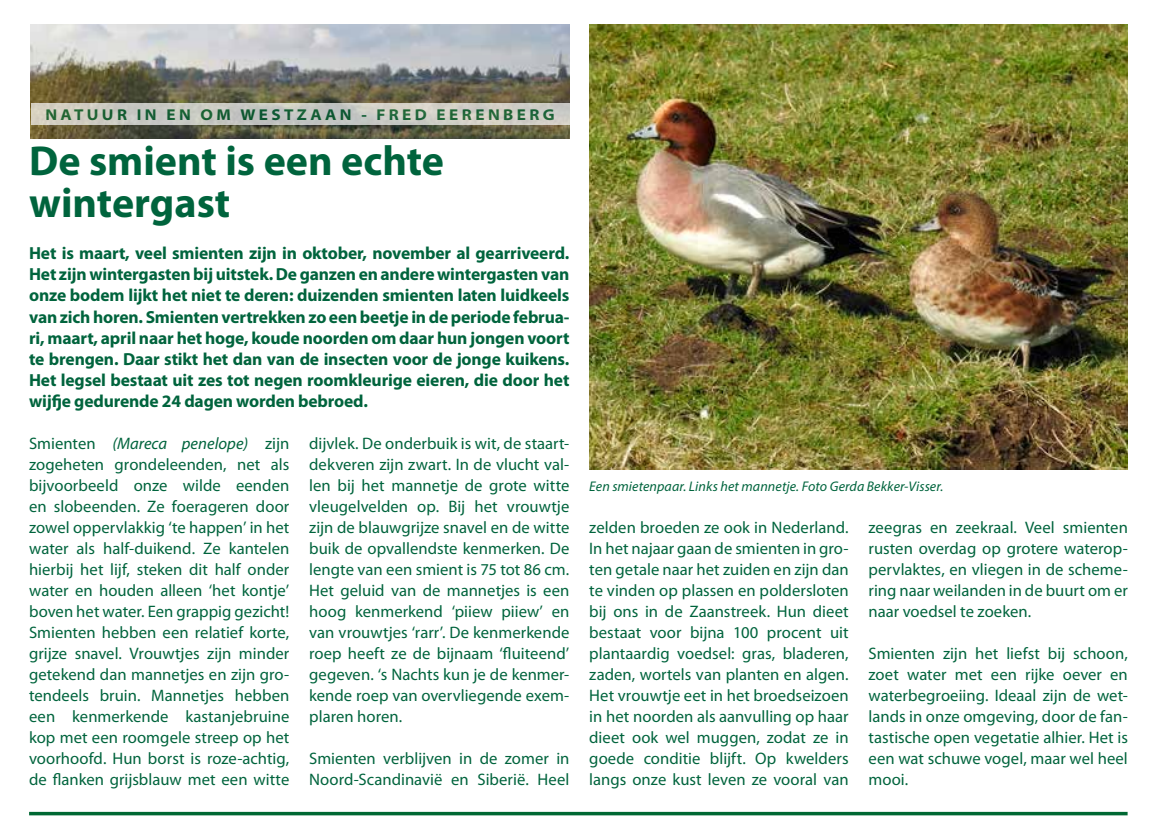
<style>
.page{position:relative;width:1167px;height:834px;background:#fff}
.page>*{position:absolute;margin:0;border:0;box-sizing:border-box;transform-origin:0 0}
.t1{font:700 42px/42px "Myriad Pro";color:#00643d}
.t2{font:700 17.5px/21px "Myriad Pro";letter-spacing:-.01em;color:#00643d;text-align:justify}
.t3{font:16.62px/21px "Myriad Pro";letter-spacing:.005em;color:#00643d;text-align:justify}
.t4{font:700 semi-expanded 15.75px "Myriad Pro";letter-spacing:.215em;color:#006833}
.t5{font:italic 14px "Myriad Pro";letter-spacing:.01em;color:#00643d}
.s1{font-style:italic}
</style>
<div class="page">
<img style="left:31px;top:24px;width:538px;height:114px">
<svg style="left:31px;top:103px;width:538px;height:21px;background:#cbcac3"></svg>
<img style="left:589px;top:25px;width:538px;height:444px">
<svg style="left:29px;top:811px;width:1098px;height:4px;background:#37895f"></svg>
<p class="t4" style="left:46px;top:105px;width:510px">NATUUR IN EN OM WESTZAAN - FRED EERENBERG</p>
<h1 class="t1" style="left:29px;top:139px;width:416px">De smient is een echte wintergast</h1>
<p class="t2" style="left:29px;top:242px;width:541px">Het is maart, veel smienten zijn in oktober, november al gearriveerd.<br>Het zijn wintergasten bij uitstek. De ganzen en andere wintergasten van onze bodem lijkt het niet te deren: duizenden smienten laten luidkeels van zich horen. Smienten vertrekken zo een beetje in de periode februa&shy;ri, maart, april naar het hoge, koude noorden om daar hun jongen voort te brengen. Daar stikt het dan van de insecten voor de jonge kuikens.<br>Het legsel bestaat uit zes tot negen roomkleurige eieren, die door het wijfje gedurende 24 dagen worden bebroed.</p>
<p class="t3" style="left:29px;top:432px;width:262px">Smienten <span class="s1">(Mareca penelope)</span> zijn zogeheten grondeleenden, net als bijvoorbeeld onze wilde eenden en slobeenden. Ze foerageren door zowel oppervlakkig ‘te happen’ in het water als half-duikend. Ze kantelen hierbij het lijf, steken dit half onder water en houden alleen ‘het kontje’ boven het water. Een grappig gezicht!<br>Smienten hebben een relatief korte, grijze snavel. Vrouwtjes zijn minder getekend dan mannetjes en zijn gro&shy;tendeels bruin. Mannetjes hebben een kenmerkende kastanjebruine kop met een roomgele streep op het voorhoofd. Hun borst is roze-achtig, de flanken grijsblauw met een witte</p>
<p class="t3" style="left:309px;top:432px;width:262px">dijvlek. De onderbuik is wit, de staart&shy;dekveren zijn zwart. In de vlucht val&shy;len bij het mannetje de grote witte vleugelvelden op. Bij het vrouwtje zijn de blauwgrijze snavel en de witte buik de opvallendste kenmerken. De lengte van een smient is 75 tot 86 cm.<br>Het geluid van de mannetjes is een hoog kenmerkend ‘piiew piiew’ en van vrouwtjes ‘rarr’. De kenmerkende roep heeft ze de bijnaam ‘fluiteend’ gegeven. ‘s Nachts kun je de kenmer&shy;kende roep van overvliegende exem&shy;plaren horen.</p>
<p class="t3" style="left:309px;top:747px;width:262px">Smienten verblijven in de zomer in<br>Noord-Scandinavië en Siberië. Heel</p>
<p class="t5" style="left:589px;top:477px;width:355px">Een smietenpaar. Links het mannetje. Foto Gerda Bekker-Visser.</p>
<p class="t3" style="left:589px;top:516px;width:261px">zelden broeden ze ook in Nederland.<br>In het najaar gaan de smienten in gro&shy;ten getale naar het zuiden en zijn dan te vinden op plassen en poldersloten bij ons in de Zaanstreek. Hun dieet bestaat voor bijna 100 procent uit plantaardig voedsel: gras, bladeren, zaden, wortels van planten en algen.<br>Het vrouwtje eet in het broedseizoen in het noorden als aanvulling op haar dieet ook wel muggen, zodat ze in goede conditie blijft. Op kwelders langs onze kust leven ze vooral van</p>
<p class="t3" style="left:868px;top:516px;width:261px">zeegras en zeekraal. Veel smienten rusten overdag op grotere waterop&shy;pervlaktes, en vliegen in de scheme&shy;ring naar weilanden in de buurt om er naar voedsel te zoeken.</p>
<p class="t3" style="left:868px;top:642px;width:261px">Smienten zijn het liefst bij schoon, zoet water met een rijke oever en waterbegroeiing. Ideaal zijn de wet&shy;lands in onze omgeving, door de fan&shy;tastische open vegetatie alhier. Het is een wat schuwe vogel, maar wel heel mooi.</p>
</div>
